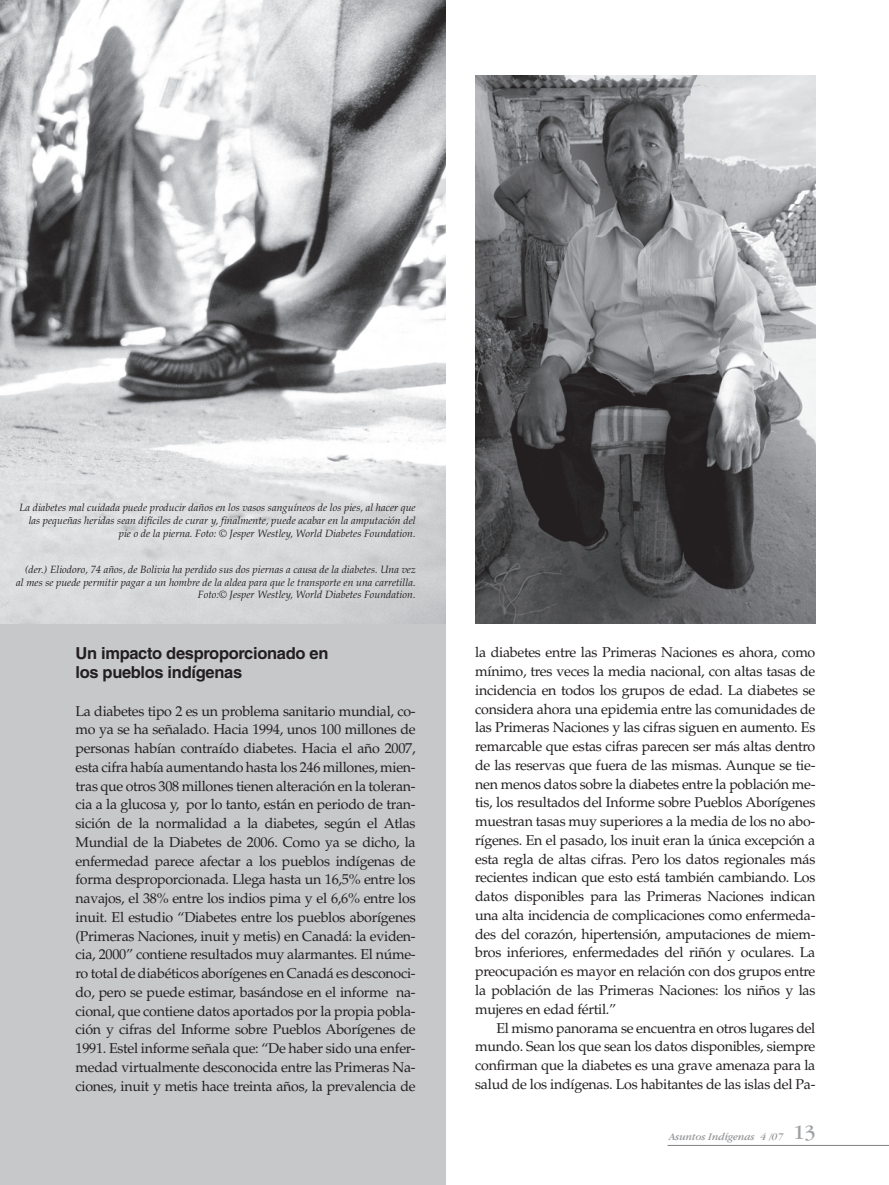
<style>
.page{position:relative;width:889px;height:1185px;background:#fff}
.page>*{position:absolute;margin:0;border:0;box-sizing:border-box;transform-origin:0 0}
.t1{font:700 16.5px/18.8px "Helvetica";letter-spacing:-.02em;color:#231f20}
.t2{font:14.25px/18.8px "Palatino";letter-spacing:-.02em;color:#231f20;text-align:justify}
.t3{font:italic 10.5px/12.8px "Palatino";color:#231f20;text-align:right}
.t4{font:italic 10.5px "Garamond IT Cby BT";color:#919396}
.s1{font-style:normal;font-size:21px;color:#9d9fa2}
</style>
<div class="page">
<div style="left:0;top:604px;width:445px;height:581px;background:#c7c8ca"></div>
<hr style="left:667px;top:1145px;width:222px;height:1px;background:#7e8083">
<img style="left:0;top:0;width:445px;height:624px">
<img style="left:475px;top:75px;width:340px;height:549px">
<p class="t3" style="left:20px;top:503px;width:397px">La diabetes mal cuidada puede producir daños en los vasos sanguíneos de los pies, al hacer que las pequeñas heridas sean difíciles de curar y, finalmente, puede acabar en la amputación del pie o de la pierna. Foto: © Jesper Westley, World Diabetes Foundation.</p>
<p class="t3" style="left:16px;top:564px;width:401px">(der.) Eliodoro, 74 años, de Bolivia ha perdido sus dos piernas a causa de la diabetes. Una vez al mes se puede permitir pagar a un hombre de la aldea para que le transporte en una carretilla.<br>Foto:© Jesper Westley, World Diabetes Foundation.</p>
<p class="t1" style="left:75px;top:646px;width:254px">Un impacto desproporcionado en los pueblos indígenas</p>
<p class="t2" style="left:75px;top:703px;width:342px">La diabetes tipo 2 es un problema sanitario mundial, co&shy;mo ya se ha señalado. Hacia 1994, unos 100 millones de personas habían contraído diabetes. Hacia el año 2007, esta cifra había aumentando hasta los 246 millones, mien&shy;tras que otros 308 millones tienen alteración en la toleran&shy;cia a la glucosa y, por lo tanto, están en periodo de tran&shy;sición de la normalidad a la diabetes, según el Atlas Mundial de la Diabetes de 2006. Como ya se dicho, la enfermedad parece afectar a los pueblos indígenas de forma desproporcionada. Llega hasta un 16,5% entre los navajos, el 38% entre los indios pima y el 6,6% entre los inuit. El estudio “Diabetes entre los pueblos aborígenes (Primeras Naciones, inuit y metis) en Canadá: la eviden&shy;cia, 2000” contiene resultados muy alarmantes. El núme&shy;ro total de diabéticos aborígenes en Canadá es desconoci&shy;do, pero se puede estimar, basándose en el informe na&shy;cional, que contiene datos aportados por la propia pobla&shy;ción y cifras del Informe sobre Pueblos Aborígenes de 1991. Estel informe señala que: “De haber sido una enfer&shy;medad virtualmente desconocida entre las Primeras Na&shy;ciones, inuit y metis hace treinta años, la prevalencia de</p>
<p class="t2" style="left:475px;top:645px;width:342px">la diabetes entre las Primeras Naciones es ahora, como mínimo, tres veces la media nacional, con altas tasas de incidencia en todos los grupos de edad. La diabetes se considera ahora una epidemia entre las comunidades de las Primeras Naciones y las cifras siguen en aumento. Es remarcable que estas cifras parecen ser más altas dentro de las reservas que fuera de las mismas. Aunque se tie&shy;nen menos datos sobre la diabetes entre la población me&shy;tis, los resultados del Informe sobre Pueblos Aborígenes muestran tasas muy superiores a la media de los no abo&shy;rígenes. En el pasado, los inuit eran la única excepción a esta regla de altas cifras. Pero los datos regionales más recientes indican que esto está también cambiando. Los datos disponibles para las Primeras Naciones indican una alta incidencia de complicaciones como enfermeda&shy;des del corazón, hipertensión, amputaciones de miem&shy;bros inferiores, enfermedades del riñón y oculares. La preocupación es mayor en relación con dos grupos entre la población de las Primeras Naciones: los niños y las mujeres en edad fértil.”</p>
<p class="t2" style="left:475px;top:1020px;width:342px;text-indent:21px">El mismo panorama se encuentra en otros lugares del mundo. Sean los que sean los datos disponibles, siempre confirman que la diabetes es una grave amenaza para la salud de los indígenas. Los habitantes de las islas del Pa-</p>
<p class="t4" style="left:669px;top:1132px;width:149px">Asuntos Indígenas 4 /07 <span class="s1">13</span></p>
</div>
